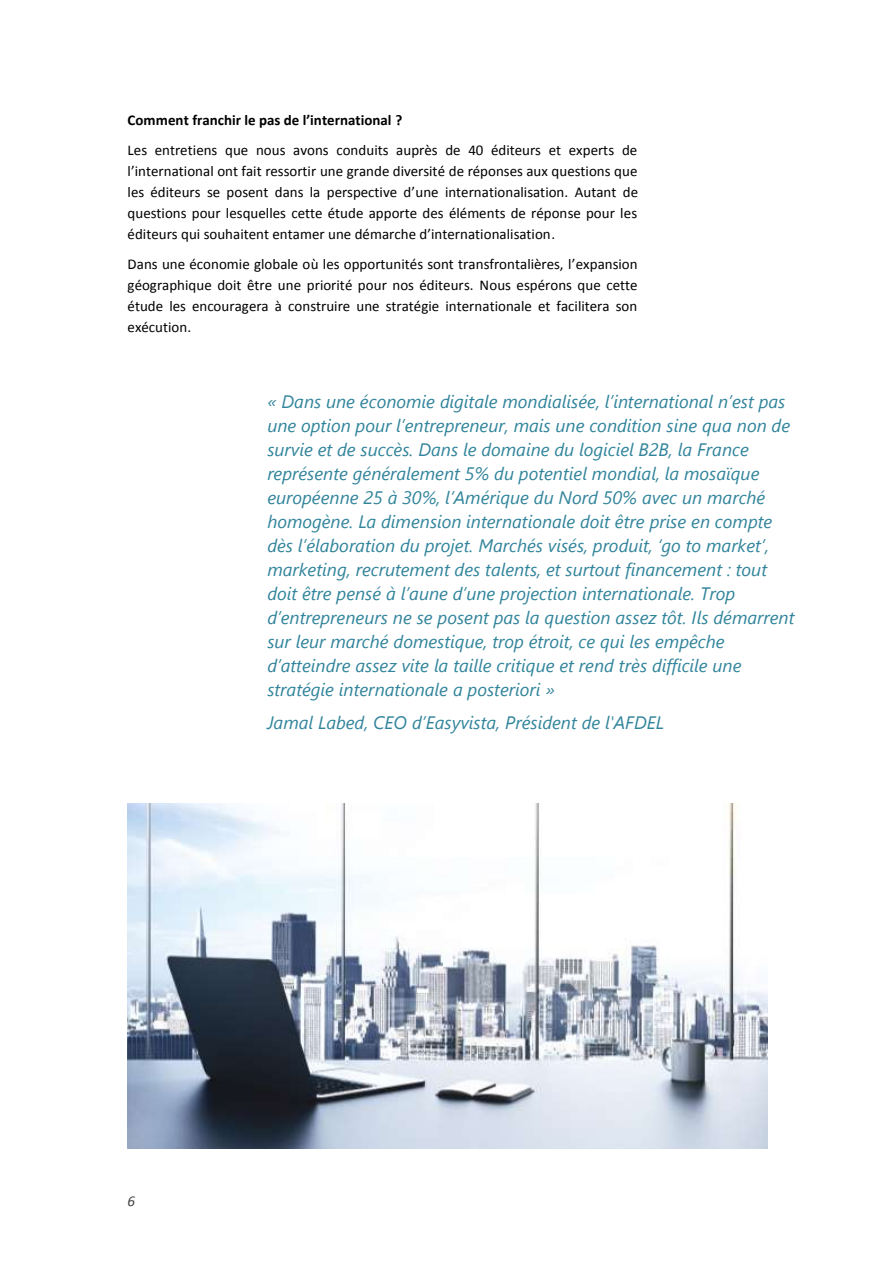
<style>
.page{position:relative;width:893px;height:1263px;background:#fff}
.page>*{position:absolute;margin:0;border:0;box-sizing:border-box;transform-origin:0 0}
.t1{font:italic 18px/24px "Segoe UI";color:#31849b}
.t2{font:15px/21px "Calibri";color:#000;text-align:justify}
.t3{font:700 15px "Calibri";color:#000}
.t4{font:italic 15px "Calibri";color:#404040}
</style>
<div class="page">
<img style="left:128px;top:804px;width:640px;height:344px">
<p class="t3" style="left:128px;top:114px;width:276px">Comment franchir le pas de l’international ?</p>
<p class="t2" style="left:128px;top:141px;width:512px">Les entretiens que nous avons conduits auprès de 40 éditeurs et experts de l’international ont fait ressortir une grande diversité de réponses aux questions que les éditeurs se posent dans la perspective d’une internationalisation. Autant de questions pour lesquelles cette étude apporte des éléments de réponse pour les éditeurs qui souhaitent entamer une démarche d’internationalisation.</p>
<p class="t2" style="left:128px;top:255px;width:512px">Dans une économie globale où les opportunités sont transfrontalières, l’expansion géographique doit être une priorité pour nos éditeurs. Nous espérons que cette étude les encouragera à construire une stratégie internationale et facilitera son exécution.</p>
<p class="t1" style="left:267px;top:388px;width:529px">« Dans une économie digitale mondialisée, l’international n’est pas une option pour l’entrepreneur, mais une condition sine qua non de survie et de succès. Dans le domaine du logiciel B2B, la France représente généralement 5% du potentiel mondial, la mosaïque européenne 25 à 30%, l’Amérique du Nord 50% avec un marché homogène. La dimension internationale doit être prise en compte dès l’élaboration du projet. Marchés visés, produit, ‘go to market’, marketing, recrutement des talents, et surtout financement : tout doit être pensé à l’aune d’une projection internationale. Trop d’entrepreneurs ne se posent pas la question assez tôt. Ils démarrent sur leur marché domestique, trop étroit, ce qui les empêche d’atteindre assez vite la taille critique et rend très difficile une stratégie internationale a posteriori »</p>
<p class="t1" style="left:267px;top:709px;width:398px">Jamal Labed, CEO d’Easyvista, Président de l'AFDEL</p>
<p class="t4" style="left:128px;top:1195px;width:9px">6</p>
</div>
